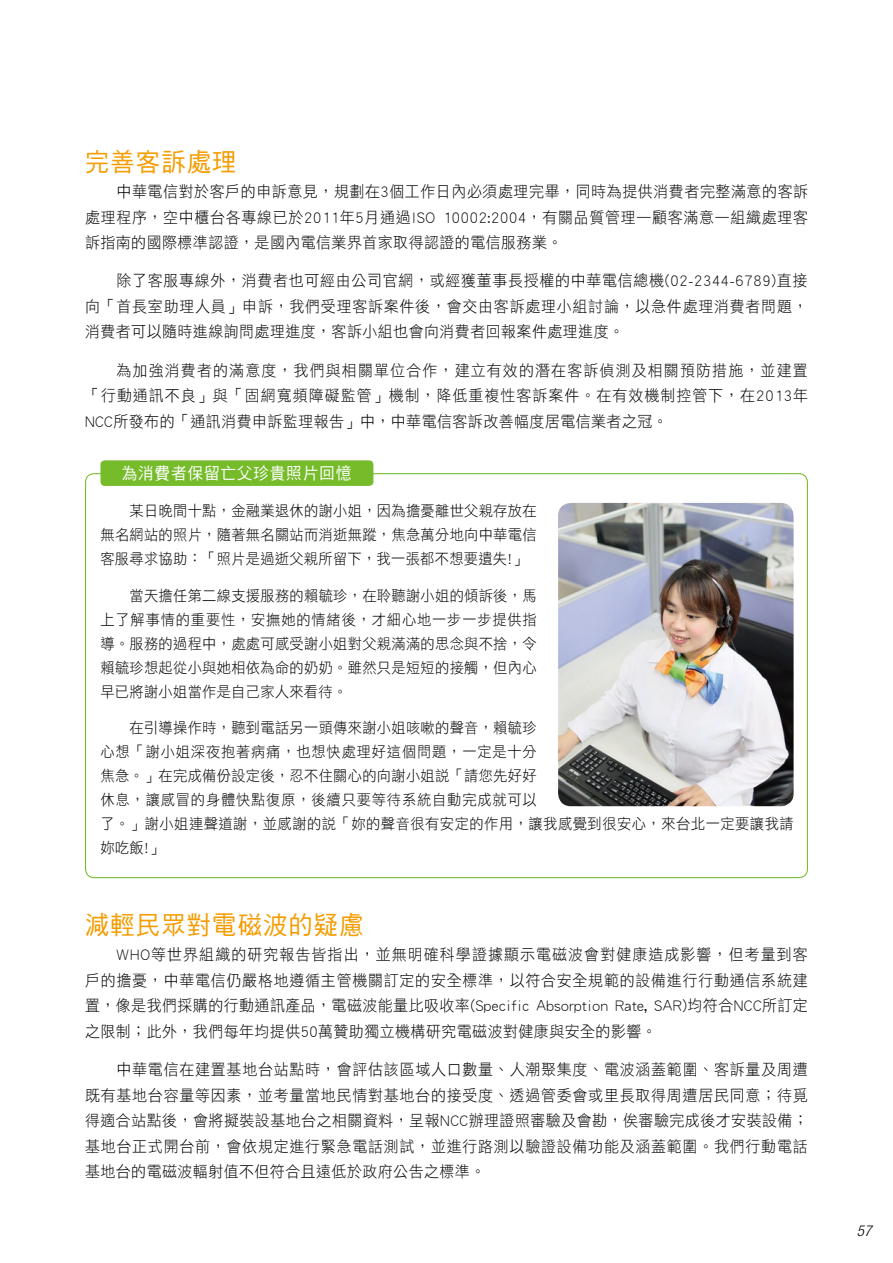
<style>
.page{position:relative;width:893px;height:1263px;background:#fff}
.page>*{position:absolute;margin:0;border:0;box-sizing:border-box;transform-origin:0 0}
.t1{font:25.5px "DF Hei Std W5";letter-spacing:.05em;color:#f49c00;scale:.95 1}
.t2{font:16.5px "DF Hei Std W5";letter-spacing:.05em;color:#fff;scale:.95 1}
.t3{font:15.75px/25.5px "DF Hei Std W3";letter-spacing:.03em;color:#000;text-align:justify;scale:.95 1}
.t4{font:15px/24px "DF Hei Std W3";letter-spacing:.02em;color:#000;text-align:justify;scale:.95 1}
.t5{font:italic 300 condensed 15px "Helvetica Neue";color:#000}
</style>
<div class="page">
<div style="left:100px;top:460px;width:273px;height:26px;background:#75bb2a;border-radius:4px"></div>
<img style="left:558px;top:503px;width:236px;height:303px">
<h1 class="t1" style="left:85px;top:148px;width:161px">完善客訴處理</h1>
<p class="t3" style="left:85px;top:178px;width:763px;text-indent:31px">中華電信對於客戶的申訴意見，規劃在3個工作日內必須處理完畢，同時為提供消費者完整滿意的客訴處理程序，空中櫃台各專線已於2011年5月通過ISO 10002:2004，有關品質管理—顧客滿意—組織處理客訴指南的國際標準認證，是國內電信業界首家取得認證的電信服務業。</p>
<p class="t3" style="left:85px;top:268px;width:762px;text-indent:31px">除了客服專線外，消費者也可經由公司官網，或經獲董事長授權的中華電信總機(02-2344-6789)直接向「首長室助理人員」申訴，我們受理客訴案件後，會交由客訴處理小組討論，以急件處理消費者問題，消費者可以隨時進線詢問處理進度，客訴小組也會向消費者回報案件處理進度。</p>
<p class="t3" style="left:85px;top:357px;width:763px;text-indent:31px">為加強消費者的滿意度，我們與相關單位合作，建立有效的潛在客訴偵測及相關預防措施，並建置「行動通訊不良」與「固網寬頻障礙監管」機制，降低重複性客訴案件。在有效機制控管下，在2013年NCC所發布的「通訊消費申訴監理報告」中，中華電信客訴改善幅度居電信業者之冠。</p>
<p class="t2" style="left:122px;top:464px;width:243px">為消費者保留亡父珍貴照片回憶</p>
<p class="t4" style="left:100px;top:498px;width:461px">　　某日晚間十點，金融業退休的謝小姐，因為擔憂離世父親存放在無名網站的照片，隨著無名關站而消逝無蹤，焦急萬分地向中華電信客服尋求協助：「照片是過逝父親所留下，我一張都不想要遺失!」</p>
<p class="t4" style="left:100px;top:583px;width:461px">　　當天擔任第二線支援服務的賴毓珍，在聆聽謝小姐的傾訴後，馬上了解事情的重要性，安撫她的情緒後，才細心地一步一步提供指導。服務的過程中，處處可感受謝小姐對父親滿滿的思念與不捨，令賴毓珍想起從小與她相依為命的奶奶。雖然只是短短的接觸，但內心早已將謝小姐當作是自己家人來看待。</p>
<p class="t4" style="left:100px;top:716px;width:731px;text-align:left">　　在引導操作時，聽到電話另一頭傳來謝小姐咳嗽的聲音，賴毓珍<br>心想「謝小姐深夜抱著病痛，也想快處理好這個問題，一定是十分<br>焦急。」在完成備份設定後，忍不住關心的向謝小姐說「請您先好好<br>休息，讓感冒的身體快點復原，後續只要等待系統自動完成就可以<br>了。」謝小姐連聲道謝，並感謝的說「妳的聲音很有安定的作用，讓我感覺到很安心，來台北一定要讓我請妳吃飯!」</p>
<h1 class="t1" style="left:85px;top:911px;width:295px">減輕民眾對電磁波的疑慮</h1>
<p class="t3" style="left:85px;top:942px;width:762px;text-indent:32px">WHO等世界組織的研究報告皆指出，並無明確科學證據顯示電磁波會對健康造成影響，但考量到客戶的擔憂，中華電信仍嚴格地遵循主管機關訂定的安全標準，以符合安全規範的設備進行行動通信系統建置，像是我們採購的行動通訊產品，電磁波能量比吸收率(Specific Absorption Rate, SAR)均符合NCC所訂定之限制；此外，我們每年均提供50萬贊助獨立機構研究電磁波對健康與安全的影響。</p>
<p class="t3" style="left:85px;top:1056px;width:762px;text-indent:31px">中華電信在建置基地台站點時，會評估該區域人口數量、人潮聚集度、電波涵蓋範圍、客訴量及周遭既有基地台容量等因素，並考量當地民情對基地台的接受度、透過管委會或里長取得周遭居民同意；待覓得適合站點後，會將擬裝設基地台之相關資料，呈報NCC辦理證照審驗及會勘，俟審驗完成後才安裝設備；基地台正式開台前，會依規定進行緊急電話測試，並進行路測以驗證設備功能及涵蓋範圍。我們行動電話基地台的電磁波輻射值不但符合且遠低於政府公告之標準。</p>
<p class="t5" style="left:857px;top:1222px;width:16px">57</p>
</div>
